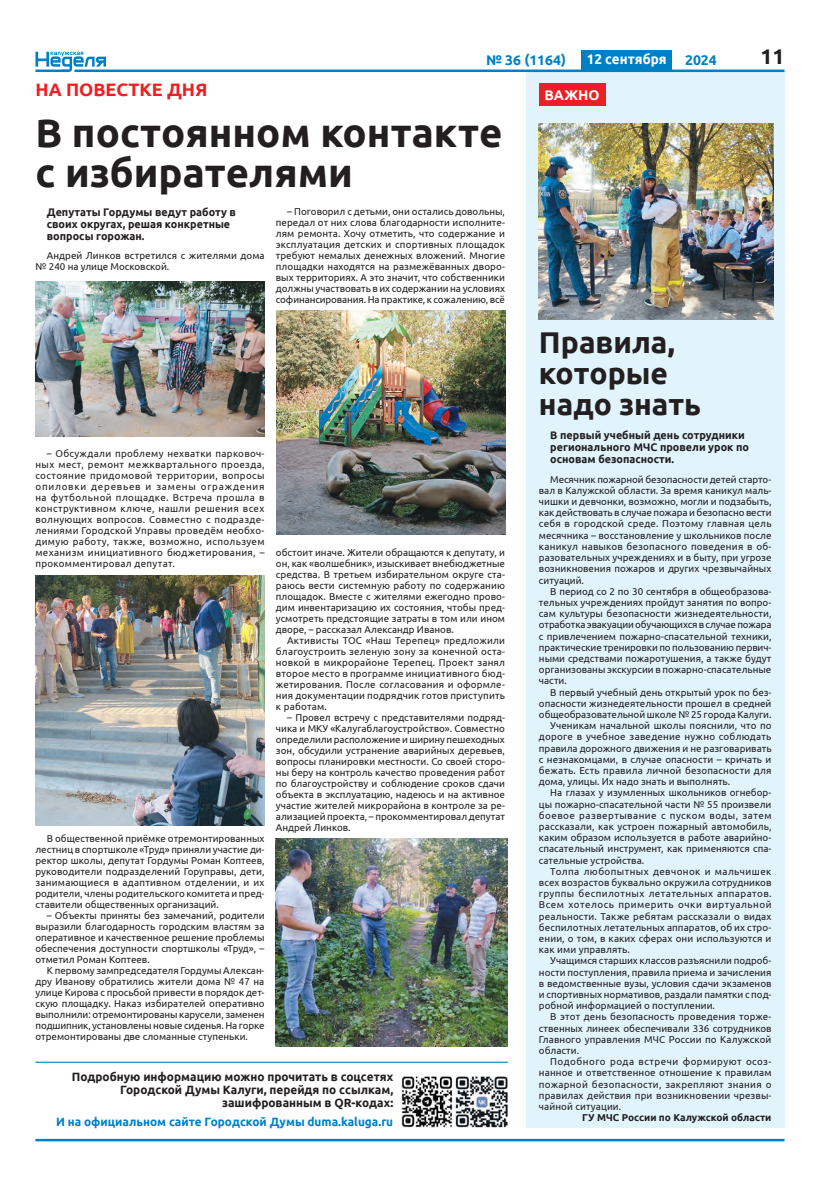
<style>
.page{position:relative;width:820px;height:1191px;background:#fff}
.page>*{position:absolute;margin:0;border:0;box-sizing:border-box;transform-origin:0 0}
._05_Заголовок_малый{font:700 40px/40px "Ubuntu";color:#231f20}
._06_Подзаголовок_бол{font:700 30px/31.2px "Ubuntu";color:#231f20}
.t1{font:700 21.2px "Ubuntu";color:#231f20}
._01_Рубрика{font:700 18px "Ubuntu";color:#ee1f23}
.t2{font:700 14px "Ubuntu";color:#0080c4}
._01_Рубрика-2{font:700 14px "Ubuntu";color:#fff;scale:.96 1}
._01_Рубрика-3{font:700 14px "Ubuntu";color:#fff}
._10_Основной_текст{font:700 12px/13.1px "Ubuntu";color:#231f20;text-align:right}
._10_Основной_текст-2{font:700 12px "Ubuntu";color:#0080c4}
._09_Лид_без_линий{font:700 11px/12px "Ubuntu";color:#231f20}
._10_Основной_текст-3{font:10px/11px "Ubuntu";color:#231f20;text-align:justify}
._16_Подпись_автора{font:700 10px "Ubuntu";color:#231f20}
</style>
<div class="page">
<div style="left:526px;top:72px;width:258px;height:1055px;background:#e1f4fc"></div>
<hr style="left:35px;top:1138px;width:749px;height:3px;background:#0080c4">
<div style="left:538px;top:83px;width:67px;height:23px;background:#ee1f23"></div>
<svg style="left:35px;top:52px;width:71px;height:20px"></svg>
<hr style="left:74px;top:70px;width:710px;height:2px;background:#0080c4">
<hr style="left:35px;top:70px;width:33px;height:2px;background:#0080c4">
<div style="left:581px;top:50px;width:90px;height:20px;background:#0080c4"></div>
<img style="left:401px;top:1077px;width:51px;height:50px">
<img style="left:454px;top:1076px;width:53px;height:51px">
<hr style="left:35px;top:1061px;width:472px;height:1px;background:#0080c4">
<img style="left:276px;top:838px;width:231px;height:209px">
<img style="left:35px;top:281px;width:229px;height:155px">
<img style="left:35px;top:575px;width:229px;height:250px">
<img style="left:276px;top:311px;width:229px;height:223px">
<img style="left:538px;top:123px;width:235px;height:196px">
<p class="_01_Рубрика" style="left:35px;top:78px;width:173px">НА ПОВЕСТКЕ ДНЯ</p>
<p class="t2" style="left:486px;top:51px;width:82px">№ 36 (1164)</p>
<p class="_01_Рубрика-2" style="left:586px;top:51px;width:85px">12 сентября</p>
<p class="t2" style="left:684px;top:51px;width:33px">2024</p>
<p class="_01_Рубрика-3" style="left:544px;top:86px;width:56px">ВАЖНО</p>
<p class="_05_Заголовок_малый" style="left:35px;top:112px;width:468px">В постоянном контакте с избирателями</p>
<p class="_09_Лид_без_линий" style="left:47px;top:205px;width:191px">Депутаты Гордумы ведут работу в своих округах, решая конкретные вопросы горожан.</p>
<p class="_10_Основной_текст-3" style="left:35px;top:250px;width:231px;text-indent:11px">Андрей Линков встретился с жителями дома № 240 на улице Московской.</p>
<p class="_10_Основной_текст-3" style="left:276px;top:205px;width:230px;text-indent:11px">– Поговорил с детьми, они остались довольны, передал от них слова благодарности исполните&shy;лям ремонта. Хочу отметить, что содержание и эксплуатация детских и спортивных площадок требуют немалых денежных вложений. Многие площадки находятся на размежёванных дворо&shy;вых территориях. А это значит, что собственники должны участвовать в их содержании на условиях софинансирования. На практике, к сожалению, всё</p>
<p class="t1" style="left:760px;top:44px;width:26px">11</p>
<p class="_10_Основной_текст-3" style="left:35px;top:448px;width:230px;text-indent:11px">– Обсуждали проблему нехватки парковоч&shy;ных мест, ремонт межквартального проезда, состояние придомовой территории, вопросы опиловки деревьев и замены ограждения на футбольной площадке. Встреча прошла в конструктивном ключе, нашли решения всех волнующих вопросов. Совместно с подразде&shy;лениями Городской Управы проведём необхо&shy;димую работу, также, возможно, используем механизм инициативного бюджетирования, – прокомментировал депутат.</p>
<p class="_10_Основной_текст-3" style="left:35px;top:833px;width:230px;text-indent:11px">В общественной приёмке отремонтированных лестниц в спортшколе «Труд» приняли участие ди&shy;ректор школы, депутат Гордумы Роман Коптеев, руководители подразделений Горуправы, дети, занимающиеся в адаптивном отделении, и их родители, члены родительского комитета и пред&shy;ставители общественных организаций.</p>
<p class="_10_Основной_текст-3" style="left:35px;top:910px;width:230px;text-indent:11px">– Объекты приняты без замечаний, родители выразили благодарность городским властям за оперативное и качественное решение проблемы обеспечения доступности спортшколы «Труд», – отметил Роман Коптеев.</p>
<p class="_10_Основной_текст-3" style="left:35px;top:965px;width:230px;text-indent:11px">К первому зампредседателя Гордумы Алексан&shy;дру Иванову обратились жители дома № 47 на улице Кирова с просьбой привести в порядок дет&shy;скую площадку. Наказ избирателей оперативно выполнили: отремонтированы карусели, заменен подшипник, установлены новые сиденья. На горке отремонтированы две сломанные ступеньки.</p>
<p class="_10_Основной_текст-3" style="left:276px;top:546px;width:230px">обстоит иначе. Жители обращаются к депутату, и он, как «волшебник», изыскивает внебюджетные средства. В третьем избирательном округе ста&shy;раюсь вести системную работу по содержанию площадок. Вместе с жителями ежегодно прово&shy;дим инвентаризацию их состояния, чтобы пред&shy;усмотреть предстоящие затраты в том или ином дворе, – рассказал Александр Иванов.</p>
<p class="_10_Основной_текст-3" style="left:276px;top:634px;width:230px;text-indent:11px">Активисты ТОС «Наш Терепец» предложили благоустроить зеленую зону за конечной оста&shy;новкой в микрорайоне Терепец. Проект занял второе место в программе инициативного бюд&shy;жетирования. После согласования и оформле&shy;ния документации подрядчик готов приступить к работам.</p>
<p class="_10_Основной_текст-3" style="left:276px;top:711px;width:231px;text-indent:11px">– Провел встречу с представителями подряд&shy;чика и МКУ «Калугаблагоустройство». Совместно определили расположение и ширину пешеходных зон, обсудили устранение аварийных деревьев, вопросы планировки местности. Со своей сторо&shy;ны беру на контроль качество проведения работ по благоустройству и соблюдение сроков сдачи объекта в эксплуатацию, надеюсь и на активное участие жителей микрорайона в контроле за ре&shy;ализацией проекта, – прокомментировал депутат Андрей Линков.</p>
<p class="_10_Основной_текст" style="left:72px;top:1070px;width:323px">Подробную информацию можно прочитать в соцсетях<br>Городской Думы Калуги, перейдя по ссылкам, зашифрованным в QR-кодах:</p>
<p class="_10_Основной_текст-2" style="left:56px;top:1114px;width:338px">И на официальном сайте Городской Думы duma.kaluga.ru</p>
<p class="_06_Подзаголовок_бол" style="left:538px;top:326px;width:164px">Правила, которые надо знать</p>
<p class="_09_Лид_без_линий" style="left:550px;top:428px;width:200px">В первый учебный день сотрудники регионального МЧС провели урок по основам безопасности.</p>
<p class="_10_Основной_текст-3" style="left:538px;top:473px;width:234px;text-indent:11px">Месячник пожарной безопасности детей старто&shy;вал в Калужской области. За время каникул маль&shy;чишки и девчонки, возможно, могли и подзабыть, как действовать в случае пожара и безопасно вести себя в городской среде. Поэтому главная цель месячника – восстановление у школьников после каникул навыков безопасного поведения в об&shy;разовательных учреждениях и в быту, при угрозе возникновения пожаров и других чрезвычайных ситуаций.</p>
<p class="_10_Основной_текст-3" style="left:538px;top:585px;width:234px;text-indent:11px">В период со 2 по 30 сентября в общеобразова&shy;тельных учреждениях пройдут занятия по вопро&shy;сам культуры безопасности жизнедеятельности, отработка эвакуации обучающихся в случае пожара с привлечением пожарно-спасательной техники, практические тренировки по пользованию первич&shy;ными средствами пожаротушения, а также будут организованы экскурсии в пожарно-спасательные части.</p>
<p class="_10_Основной_текст-3" style="left:538px;top:686px;width:234px;text-indent:11px">В первый учебный день открытый урок по без&shy;опасности жизнедеятельности прошел в средней общеобразовательной школе № 25 города Калуги.</p>
<p class="_10_Основной_текст-3" style="left:538px;top:719px;width:234px;text-indent:11px">Ученикам начальной школы пояснили, что по дороге в учебное заведение нужно соблюдать правила дорожного движения и не разговаривать с незнакомцами, в случае опасности – кричать и бежать. Есть правила личной безопасности для дома, улицы. Их надо знать и выполнять.</p>
<p class="_10_Основной_текст-3" style="left:538px;top:787px;width:234px;text-indent:11px">На глазах у изумленных школьников огнебор&shy;цы пожарно-спасательной части № 55 произвели боевое развертывание с пуском воды, затем рассказали, как устроен пожарный автомобиль, каким образом используется в работе аварийно&shy;спасательный инструмент, как применяются спа&shy;сательные устройства.</p>
<p class="_10_Основной_текст-3" style="left:538px;top:865px;width:234px;text-indent:11px">Толпа любопытных девчонок и мальчишек всех возрастов буквально окружила сотрудников группы беспилотных летательных аппаратов.<br>Всем хотелось примерить очки виртуальной реальности. Также ребятам рассказали о видах беспилотных летательных аппаратов, об их стро&shy;ении, о том, в каких сферах они используются и как ими управлять.</p>
<p class="_10_Основной_текст-3" style="left:538px;top:955px;width:234px;text-indent:11px">Учащимся старших классов разъяснили подроб&shy;ности поступления, правила приема и зачисления в ведомственные вузы, условия сдачи экзаменов и спортивных нормативов, раздали памятки с под&shy;робной информацией о поступлении.</p>
<p class="_10_Основной_текст-3" style="left:538px;top:1011px;width:234px;text-indent:11px">В этот день безопасность проведения торже&shy;ственных линеек обеспечивали 336 сотрудников Главного управления МЧС России по Калужской области.</p>
<p class="_10_Основной_текст-3" style="left:538px;top:1055px;width:234px;text-indent:11px">Подобного рода встречи формируют осоз&shy;нанное и ответственное отношение к правилам пожарной безопасности, закрепляют знания о правилах действия при возникновении чрезвы&shy;чайной ситуации.</p>
<p class="_16_Подпись_автора" style="left:582px;top:1111px;width:191px">ГУ МЧС России по Калужской области</p>
</div>
